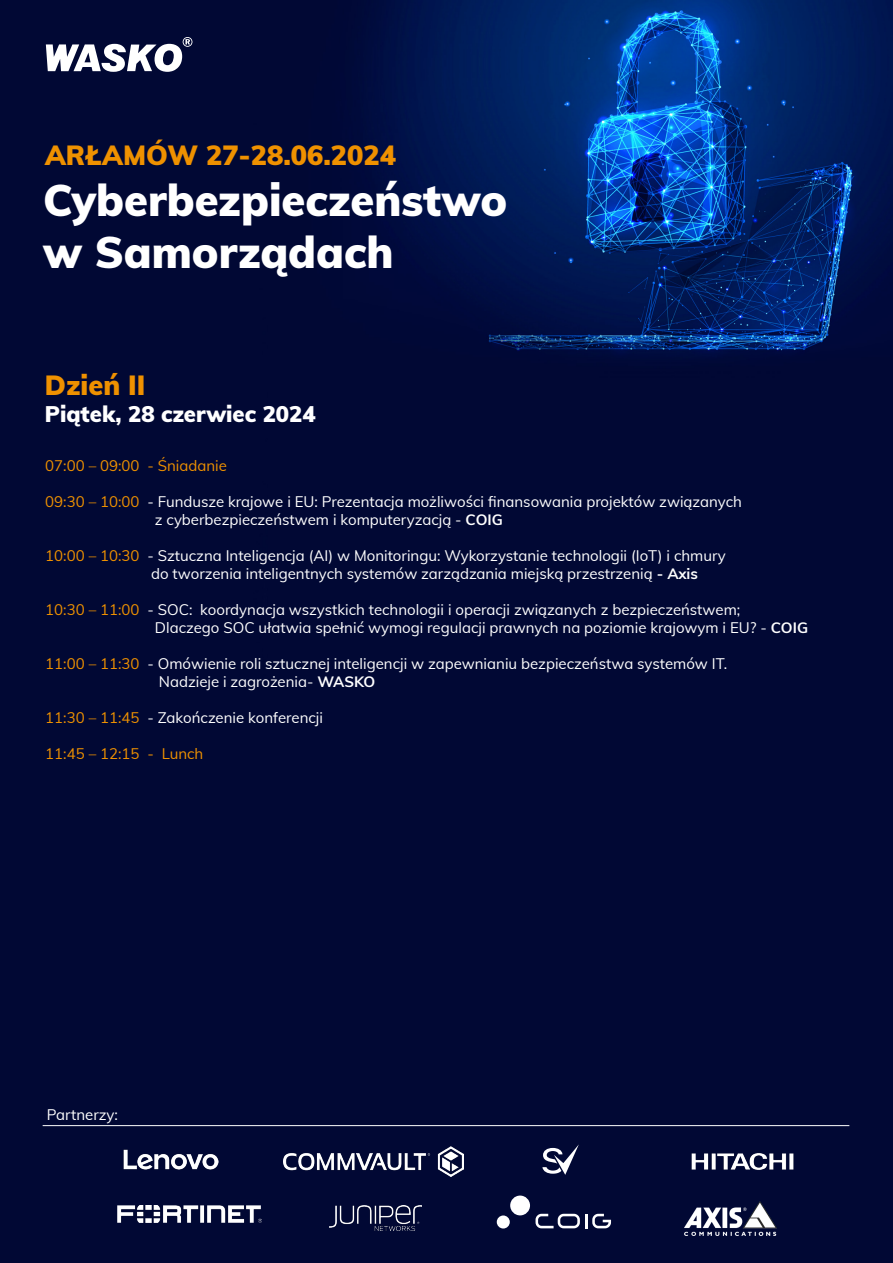
<style>
.page{position:relative;width:893px;height:1263px;background:#fff}
.page>*{position:absolute;margin:0;border:0;box-sizing:border-box;transform-origin:0 0}
.t1{font:900 43.35px/52.1px "Muli";color:#fff}
.t2{font:900 27.15px "Muli";color:#ef9100}
.t3{font:900 22.05px "Muli";color:#fff}
.t4{font:15px/18px "Muli";color:#fff}
.t5{font:15px "Muli";color:#ef9100}
.s1{color:#ef9100}
.s2{font-weight:700}
</style>
<div class="page">
<img style="left:0;top:0;width:893px;height:1263px">
<hr style="left:43px;top:1125px;width:806px;height:1px;background:#fff">
<img style="left:123px;top:1130px;width:96px;height:59px">
<img style="left:284px;top:1147px;width:180px;height:29px">
<img style="left:117px;top:1206px;width:145px;height:16px">
<svg style="left:542px;top:1144px;width:37px;height:31px"></svg>
<img style="left:685px;top:1150px;width:114px;height:24px">
<img style="left:330px;top:1206px;width:92px;height:25px">
<svg style="left:535px;top:1214px;width:76px;height:14px"></svg>
<div style="left:497px;top:1215px;width:13px;height:13px;background:#fff;border-radius:50%"></div>
<div style="left:510px;top:1195px;width:20px;height:20px;background:#fff;border-radius:50%"></div>
<img style="left:685px;top:1201px;width:92px;height:34px">
<svg style="left:46px;top:37px;width:146px;height:35px"></svg>
<h2 class="t2" style="left:45px;top:135px;width:353px">ARŁAMÓW 27-28.06.2024</h2>
<h1 class="t1" style="left:43px;top:172px;width:465px">Cyberbezpieczeństwo w Samorządach</h1>
<h2 class="t2" style="left:45px;top:365px;width:102px">Dzień II</h2>
<h3 class="t3" style="left:45px;top:398px;width:272px">Piątek, 28 czerwiec 2024</h3>
<p class="t5" style="left:45px;top:455px;width:183px">07:00 – 09:00 - Śniadanie</p>
<p class="t4" style="left:155px;top:492px;width:589px;text-indent:-110px"><span class="s1">09:30 – 10:00</span> - Fundusze krajowe i EU: Prezentacja możliwości finansowania projektów związanych z cyberbezpieczeństwem i komputeryzacją - <span class="s2">COIG</span></p>
<p class="t4" style="left:151px;top:546px;width:576px;text-indent:-106px"><span class="s1">10:00 – 10:30</span> - Sztuczna Inteligencja (AI) w Monitoringu: Wykorzystanie technologii (IoT) i chmury do tworzenia inteligentnych systemów zarządzania miejską przestrzenią <span class="s2">- Axis</span></p>
<p class="t4" style="left:155px;top:600px;width:655px;text-indent:-110px"><span class="s1">10:30 – 11:00</span> - SOC: koordynacja wszystkich technologii i operacji związanych z bezpieczeństwem;<br>Dlaczego SOC ułatwia spełnić wymogi regulacji prawnych na poziomie krajowym i EU? - <span class="s2">COIG</span></p>
<p class="t4" style="left:159px;top:654px;width:570px;text-indent:-114px"><span class="s1">11:00 – 11:30</span> - Omówienie roli sztucznej inteligencji w zapewnianiu bezpieczeństwa systemów IT.<br>Nadzieje i zagrożenia- <span class="s2">WASKO</span></p>
<p class="t4" style="left:45px;top:708px;width:279px"><span class="s1">11:30 – 11:45</span> - Zakończenie konferencji</p>
<p class="t5" style="left:45px;top:743px;width:160px">11:45 – 12:15 - Lunch</p>
<p class="t4" style="left:47px;top:1104px;width:73px">Partnerzy:</p>
</div>
